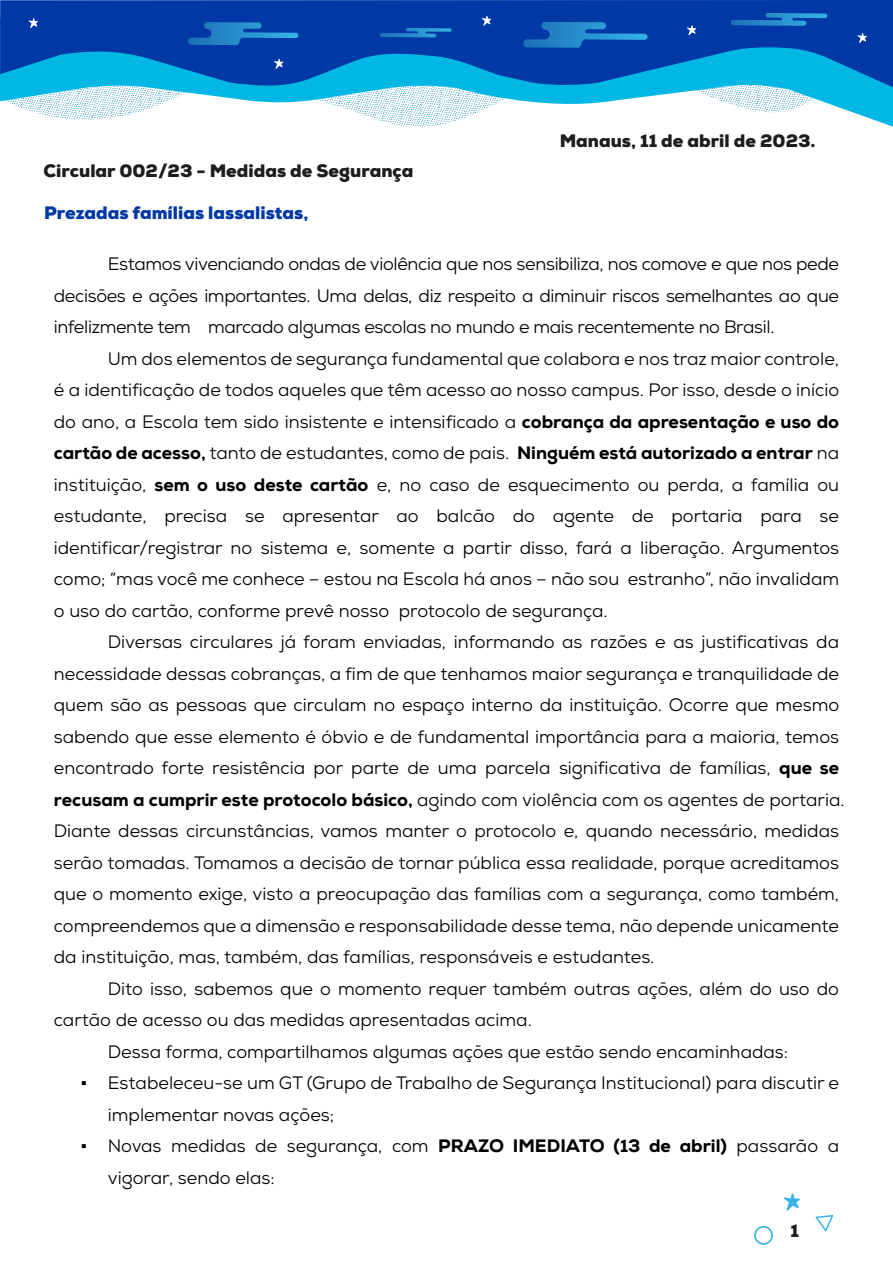
<style>
.page{position:relative;width:893px;height:1263px;background:#fff}
.page>*{position:absolute;margin:0;border:0;box-sizing:border-box;transform-origin:0 0}
.t1{font:18px/31.5px "Nexa";color:#000}
.t2{font:900 18px "Nexa";color:#1d1d1b}
.t3{font:900 18px "Nexa";color:#0038a5}
.s1{font-weight:800}
.s2{font-family:"Times New Roman"}
</style>
<div class="page">
<svg style="left:754px;top:1226px;width:19px;height:19px"></svg>
<svg style="left:784px;top:1193px;width:16px;height:18px"></svg>
<svg style="left:815px;top:1215px;width:18px;height:16px"></svg>
<svg style="left:0;top:88px;width:893px;height:39px"></svg>
<svg style="left:0;top:0;width:893px;height:88px;background:#015bb6"></svg>
<svg style="left:873px;top:37px;width:6px;height:6px"></svg>
<svg style="left:523px;top:22px;width:125px;height:26px;background:#1463b8"></svg>
<svg style="left:188px;top:22px;width:110px;height:23px;background:#1463b8"></svg>
<svg style="left:731px;top:13px;width:96px;height:13px"></svg>
<svg style="left:380px;top:28px;width:72px;height:9px"></svg>
<svg style="left:274px;top:59px;width:9px;height:10px"></svg>
<svg style="left:482px;top:16px;width:9px;height:10px"></svg>
<svg style="left:687px;top:25px;width:9px;height:10px"></svg>
<svg style="left:858px;top:33px;width:9px;height:10px"></svg>
<svg style="left:29px;top:18px;width:9px;height:10px"></svg>
<p class="t2" style="left:560px;top:129px;width:257px">Manaus, 11 de abril de 2023.</p>
<p class="t2" style="left:44px;top:159px;width:371px">Circular 002/23 - Medidas de Segurança</p>
<p class="t3" style="left:44px;top:201px;width:266px">Prezadas famílias lassalistas,</p>
<p class="t1" style="left:54px;top:248px;width:787px;text-align:justify;text-indent:54px">Estamos vivenciando ondas de violência que nos sensibiliza, nos comove e que nos pede decisões e ações importantes. Uma delas, diz respeito a diminuir riscos semelhantes ao que infelizmente tem marcado algumas escolas no mundo e mais recentemente no Brasil.</p>
<p class="t1" style="left:54px;top:343px;width:787px;text-align:justify;text-indent:54px">Um dos elementos de segurança fundamental que colabora e nos traz maior controle, é a identificação de todos aqueles que têm acesso ao nosso campus. Por isso, desde o início do ano, a Escola tem sido insistente e intensificado a <span class="s1">cobrança da apresentação e uso do cartão de acesso,</span> tanto de estudantes, como de pais. <span class="s1">Ninguém está autorizado a entrar</span> na instituição, <span class="s1">sem o uso deste cartão</span> e, no caso de esquecimento ou perda, a família ou estudante, precisa se apresentar ao balcão do agente de portaria para se identificar/registrar no sistema e, somente a partir disso, fará a liberação. Argumentos como; “mas você me conhece – estou na Escola há anos – não sou estranho”, não invalidam o uso do cartão, conforme prevê nosso protocolo de segurança.</p>
<p class="t1" style="left:54px;top:626px;width:792px;text-indent:54px">Diversas circulares já foram enviadas, informando as razões e as justificativas da necessidade dessas cobranças, a fim de que tenhamos maior segurança e tranquilidade de quem são as pessoas que circulam no espaço interno da instituição. Ocorre que mesmo sabendo que esse elemento é óbvio e de fundamental importância para a maioria, temos encontrado forte resistência por parte de uma parcela significativa de famílias, <span class="s1">que se recusam a cumprir este protocolo básico,</span> agindo com violência com os agentes de portaria.<br>Diante dessas circunstâncias, vamos manter o protocolo e, quando necessário, medidas serão tomadas. Tomamos a decisão de tornar pública essa realidade, porque acreditamos que o momento exige, visto a preocupação das famílias com a segurança, como também, compreendemos que a dimensão e responsabilidade desse tema, não depende unicamente da instituição, mas, também, das famílias, responsáveis e estudantes.</p>
<p class="t1" style="left:108px;top:973px;width:733px">Dito isso, sabemos que o momento requer também outras ações, além do uso do</p>
<p class="t1" style="left:54px;top:1004px;width:479px">cartão de acesso ou das medidas apresentadas acima.</p>
<p class="t1" style="left:108px;top:1036px;width:682px">Dessa forma, compartilhamos algumas ações que estão sendo encaminhadas:</p>
<p class="t1" style="left:108px;top:1067px;width:733px;text-indent:-27px"><span class="s2">▪</span> Estabeleceu-se um GT (Grupo de Trabalho de Segurança Institucional) para discutir e implementar novas ações;</p>
<p class="t1" style="left:108px;top:1130px;width:733px;text-indent:-27px"><span class="s2">▪</span> Novas medidas de segurança, com <span class="s1">PRAZO IMEDIATO (13 de abril)</span> passarão a vigorar, sendo elas:</p>
<p class="t2" style="left:790px;top:1219px;width:10px">1</p>
</div>
